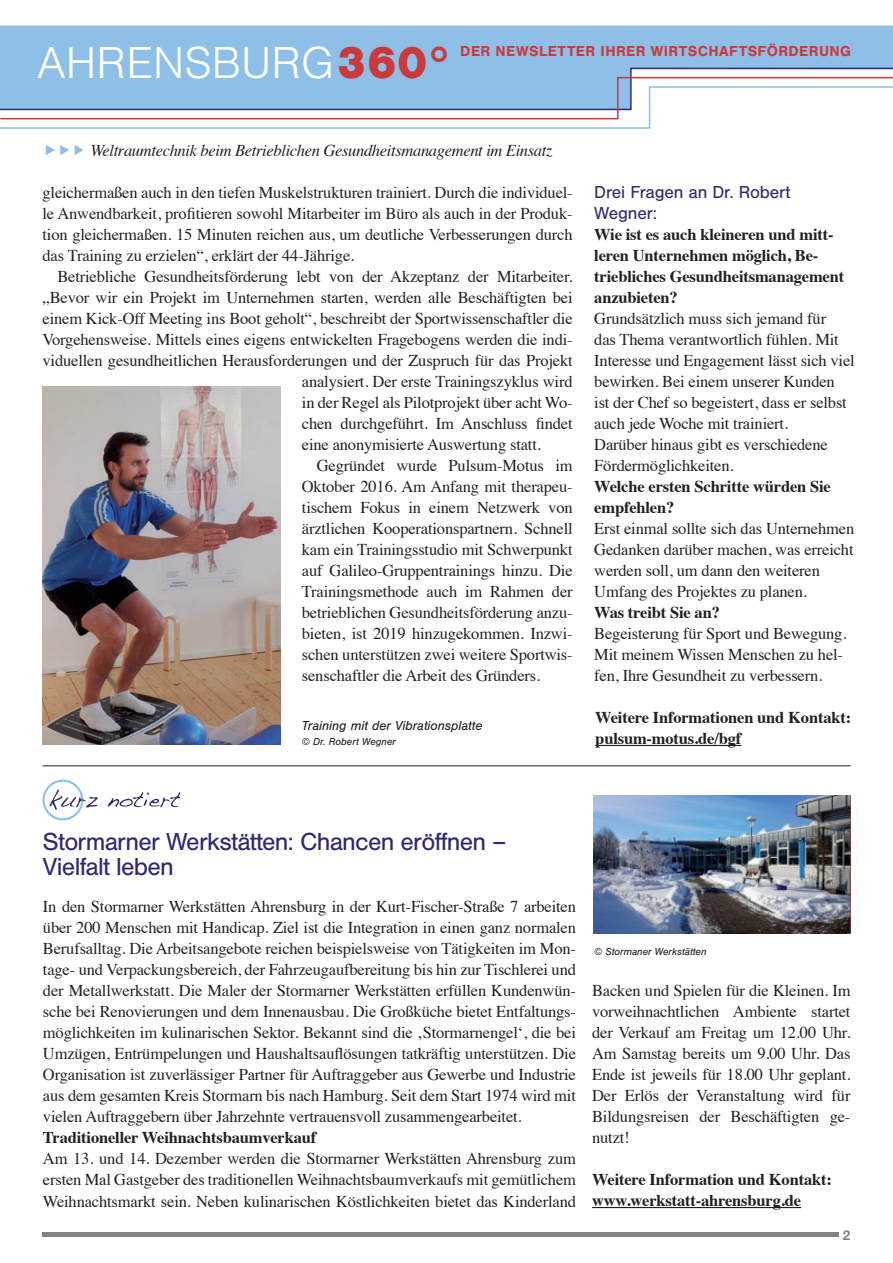
<style>
.page{position:relative;width:893px;height:1263px;background:#fff}
.page>*{position:absolute;margin:0;border:0;box-sizing:border-box;transform-origin:0 0}
.t1{font:300 46.5px "Sans";color:#fff}
.t2{font:25.5px/25.5px "Sans";letter-spacing:-.03em;color:#2d2a73}
.t3{font:18px/21px "Sans";letter-spacing:-.01em;color:#2d2a73}
.t4{font:16.5px/21px "Times";letter-spacing:-.01em;color:#231f20;text-align:justify}
.t5{font:700 16.5px/21px "Times";letter-spacing:-.01em;color:#231f20}
.t6{font:italic 16.5px "Times";letter-spacing:-.02em;color:#231f20}
.t7{font:700 15px "Sans";letter-spacing:.025em;color:#cc393b}
.t8{font:italic 13.5px "Sans";color:#231f20}
.t9{font:700 13.5px "Helvetica Neue";color:#808285}
.t10{font:italic 10.5px "Sans";color:#231f20}
.s1{font-weight:900;color:#cc393b}
</style>
<div class="page">
<div style="left:0;top:26px;width:893px;height:41px;background:#8dbfe7"></div>
<svg style="left:0;top:67px;width:893px;height:62px"></svg>
<hr style="left:43px;top:1232px;width:796px;height:4px;background:#808285">
<hr style="left:595px;top:745px;width:146px;height:1px;background:#231f20">
<img style="left:43px;top:387px;width:238px;height:357px">
<div style="left:43px;top:780px;width:40px;height:40px;border:2px solid #8dbfe7;border-radius:50%"></div>
<svg style="left:50px;top:789px;width:130px;height:21px"></svg>
<hr style="left:592px;top:1207px;width:209px;height:1px;background:#231f20">
<hr style="left:43px;top:765px;width:808px;height:1px;background:#231f20">
<img style="left:593px;top:795px;width:257px;height:138px">
<h1 class="t1" style="left:37px;top:38px;width:415px">AHRENSBURG<span class="s1">360°</span></h1>
<p class="t7" style="left:460px;top:42px;width:392px">DER NEWSLETTER IHRER WIRTSCHAFTSFÖRDERUNG</p>
<p class="t6" style="left:91px;top:137px;width:464px">Weltraumtechnik beim Betrieblichen Gesundheitsmanagement im Einsatz</p>
<p class="t4" style="left:43px;top:181px;width:532px">gleichermaßen auch in den tiefen Muskelstrukturen trainiert. Durch die individuel&shy;le Anwendbarkeit, profitieren sowohl Mitarbeiter im Büro als auch in der Produk&shy;tion gleichermaßen. 15 Minuten reichen aus, um deutliche Verbesserungen durch das Training zu erzielen“, erklärt der 44-Jährige.</p>
<p class="t4" style="left:57px;top:265px;width:517px">Betriebliche Gesundheitsförderung lebt von der Akzeptanz der Mitarbeiter.</p>
<p class="t4" style="left:43px;top:286px;width:532px">„Bevor wir ein Projekt im Unternehmen starten, werden alle Beschäftigten bei</p>
<p class="t4" style="left:43px;top:307px;width:532px">einem Kick-Off Meeting ins Boot geholt“, beschreibt der Sportwissenschaftler die</p>
<p class="t4" style="left:43px;top:328px;width:532px">Vorgehensweise. Mittels eines eigens entwickelten Fragebogens werden die indi-</p>
<p class="t4" style="left:43px;top:349px;width:532px">viduellen gesundheitlichen Herausforderungen und der Zuspruch für das Projekt</p>
<p class="t4" style="left:302px;top:370px;width:272px">analysiert. Der erste Trainingszyklus wird</p>
<p class="t4" style="left:302px;top:391px;width:272px">in der Regel als Pilotprojekt über acht Wo-</p>
<p class="t4" style="left:302px;top:412px;width:272px">chen durchgeführt. Im Anschluss findet</p>
<p class="t4" style="left:302px;top:433px;width:240px">eine anonymisierte Auswertung statt.</p>
<p class="t4" style="left:317px;top:454px;width:257px">Gegründet wurde Pulsum-Motus im</p>
<p class="t4" style="left:302px;top:475px;width:272px">Oktober 2016. Am Anfang mit therapeu-</p>
<p class="t4" style="left:302px;top:496px;width:272px">tischem Fokus in einem Netzwerk von</p>
<p class="t4" style="left:302px;top:517px;width:272px">ärztlichen Kooperationspartnern. Schnell</p>
<p class="t4" style="left:302px;top:538px;width:272px">kam ein Trainingsstudio mit Schwerpunkt</p>
<p class="t4" style="left:302px;top:559px;width:272px">auf Galileo-Gruppentrainings hinzu. Die</p>
<p class="t4" style="left:302px;top:580px;width:272px">Trainingsmethode auch im Rahmen der</p>
<p class="t4" style="left:302px;top:601px;width:272px">betrieblichen Gesundheitsförderung anzu-</p>
<p class="t4" style="left:302px;top:622px;width:272px">bieten, ist 2019 hinzugekommen. Inzwi-</p>
<p class="t4" style="left:302px;top:643px;width:272px">schen unterstützen zwei weitere Sportwis-</p>
<p class="t4" style="left:302px;top:664px;width:240px">senschaftler die Arbeit des Gründers.</p>
<p class="t8" style="left:302px;top:717px;width:182px">Training mit der Vibrationsplatte</p>
<p class="t10" style="left:302px;top:735px;width:96px">© Dr. Robert Wegner</p>
<p class="t3" style="left:594px;top:182px;width:198px">Drei Fragen an Dr. Robert<br>Wegner:</p>
<p class="t5" style="left:594px;top:222px;width:252px">Wie ist es auch kleineren und mitt&shy;leren Unternehmen möglich, Be&shy;triebliches Gesundheitsmanagement anzubieten?</p>
<p class="t4" style="left:594px;top:307px;width:262px;text-align:left">Grundsätzlich muss sich jemand für<br>das Thema verantwortlich fühlen. Mit Interesse und Engagement lässt sich viel bewirken. Bei einem unserer Kunden<br>ist der Chef so begeistert, dass er selbst auch jede Woche mit trainiert.<br>Darüber hinaus gibt es verschiedene Fördermöglichkeiten.</p>
<p class="t5" style="left:594px;top:475px;width:238px">Welche ersten Schritte würden Sie empfehlen?</p>
<p class="t4" style="left:594px;top:517px;width:261px;text-align:left">Erst einmal sollte sich das Unternehmen Gedanken darüber machen, was erreicht werden soll, um dann den weiteren Umfang des Projektes zu planen.</p>
<p class="t5" style="left:594px;top:601px;width:127px">Was treibt Sie an?</p>
<p class="t4" style="left:594px;top:622px;width:254px;text-align:left">Begeisterung für Sport und Bewegung.<br>Mit meinem Wissen Menschen zu hel&shy;fen, Ihre Gesundheit zu verbessern.</p>
<p class="t5" style="left:595px;top:706px;width:257px">Weitere Informationen und Kontakt: pulsum-motus.de/bgf</p>
<h2 class="t2" style="left:43px;top:829px;width:465px">Stormarner Werkstätten: Chancen eröffnen –<br>Vielfalt leben</h2>
<p class="t4" style="left:43px;top:895px;width:535px">In den Stormarner Werkstätten Ahrensburg in der Kurt-Fischer-Straße 7 arbeiten über 200 Menschen mit Handicap. Ziel ist die Integration in einen ganz normalen Berufsalltag. Die Arbeitsangebote reichen beispielsweise von Tätigkeiten im Mon&shy;tage- und Verpackungsbereich, der Fahrzeugaufbereitung bis hin zur Tischlerei und der Metallwerkstatt. Die Maler der Stormarner Werkstätten erfüllen Kundenwün&shy;sche bei Renovierungen und dem Innenausbau. Die Großküche bietet Entfaltungs&shy;möglichkeiten im kulinarischen Sektor. Bekannt sind die ‚Stormarnengel‘, die bei Umzügen, Entrümpelungen und Haushaltsauflösungen tatkräftig unterstützen. Die Organisation ist zuverlässiger Partner für Auftraggeber aus Gewerbe und Industrie aus dem gesamten Kreis Stormarn bis nach Hamburg. Seit dem Start 1974 wird mit vielen Auftraggebern über Jahrzehnte vertrauensvoll zusammengearbeitet.</p>
<p class="t5" style="left:43px;top:1126px;width:275px">Traditioneller Weihnachtsbaumverkauf</p>
<p class="t4" style="left:43px;top:1147px;width:535px">Am 13. und 14. Dezember werden die Stormarner Werkstätten Ahrensburg zum ersten Mal Gastgeber des traditionellen Weihnachtsbaumverkaufs mit gemütlichem Weihnachtsmarkt sein. Neben kulinarischen Köstlichkeiten bietet das Kinderland</p>
<p class="t10" style="left:594px;top:946px;width:114px">© Stormaner Werkstätten</p>
<p class="t4" style="left:592px;top:979px;width:260px">Backen und Spielen für die Kleinen. Im vorweihnachtlichen Ambiente startet der Verkauf am Freitag um 12.00 Uhr.<br>Am Samstag bereits um 9.00 Uhr. Das Ende ist jeweils für 18.00 Uhr geplant.<br>Der Erlös der Veranstaltung wird für Bildungsreisen der Beschäftigten ge&shy;nutzt!</p>
<p class="t5" style="left:592px;top:1167px;width:241px">Weitere Information und Kontakt: www.werkstatt-ahrensburg.de</p>
<p class="t9" style="left:843px;top:1224px;width:9px">2</p>
</div>
